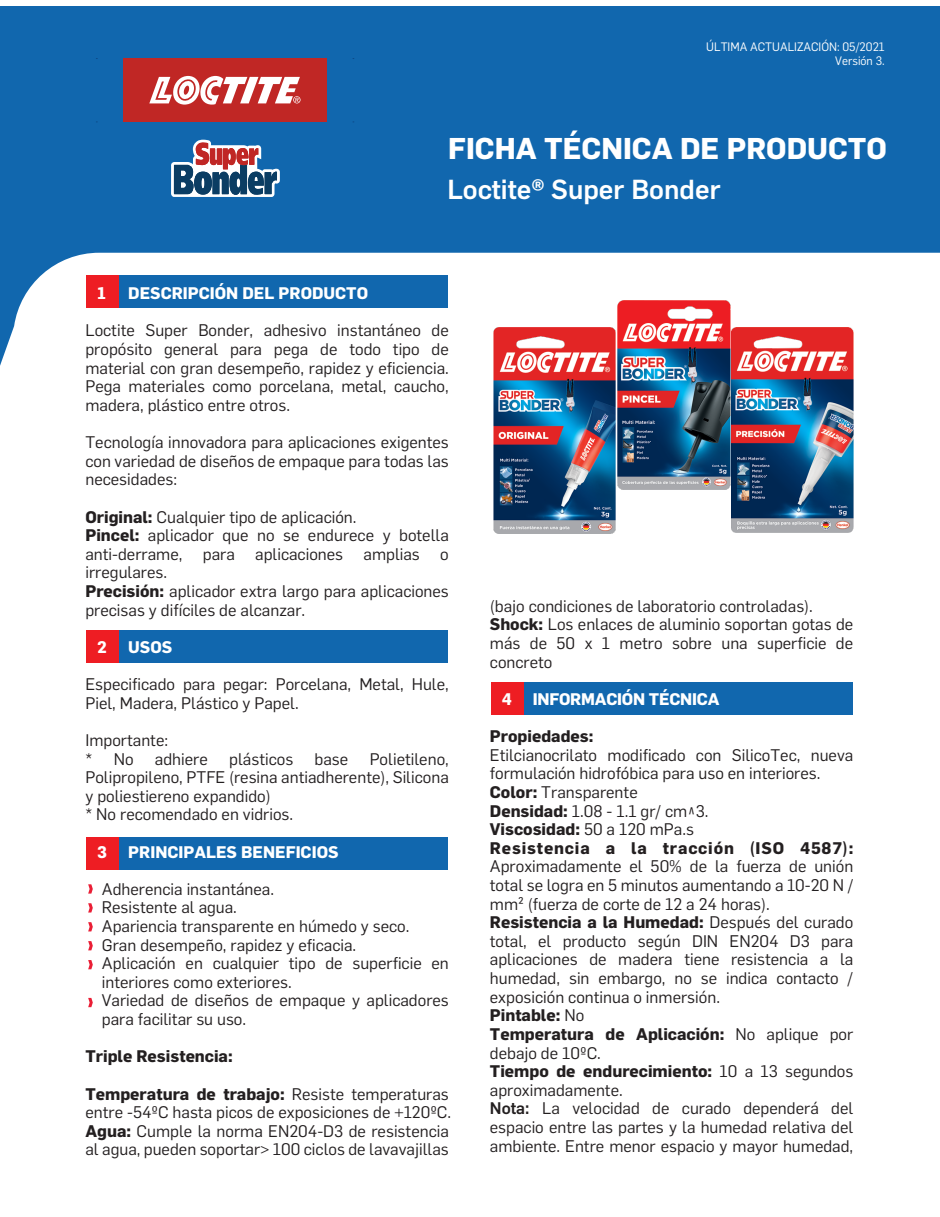
<style>
.page{position:relative;width:940px;height:1217px;background:#fff}
.page>*{position:absolute;margin:0;border:0;box-sizing:border-box;transform-origin:0 0}
.t1{font:700 29.55px "Flama";color:#fff}
.t2{font:500 27px "Flama";color:#fff}
.t3{font:16.5px/18.6px "Flama";color:#231f20}
.t4{font:700 16.5px "Flama";color:#fff}
.t5{font:700 16.5px "Flama";color:#231f20}
.t6{font:12px/14px "Flama";color:#fff;text-align:right}
.s1{font-weight:700}
.s2{font-weight:500}
</style>
<div class="page">
<svg style="left:0;top:6px;width:940px;height:405px;fill:#1167ae"></svg>
<div style="left:88px;top:275px;width:359px;height:33px;background:#1167ae"></div>
<div style="left:86px;top:275px;width:33px;height:33px;background:#ee1d23"></div>
<div style="left:88px;top:630px;width:359px;height:33px;background:#1167ae"></div>
<div style="left:86px;top:630px;width:33px;height:33px;background:#ee1d23"></div>
<div style="left:493px;top:682px;width:359px;height:33px;background:#1167ae"></div>
<div style="left:491px;top:682px;width:32px;height:33px;background:#ee1d23"></div>
<div style="left:88px;top:837px;width:359px;height:33px;background:#1167ae"></div>
<div style="left:86px;top:837px;width:33px;height:33px;background:#ee1d23"></div>
<svg style="left:88px;top:884px;width:5px;height:9px"></svg>
<svg style="left:88px;top:903px;width:5px;height:9px"></svg>
<svg style="left:88px;top:922px;width:5px;height:9px"></svg>
<svg style="left:88px;top:941px;width:5px;height:9px"></svg>
<svg style="left:88px;top:960px;width:5px;height:9px"></svg>
<svg style="left:88px;top:997px;width:5px;height:9px"></svg>
<div style="left:123px;top:58px;width:203px;height:64px;background:#c02725"></div>
<svg style="left:149px;top:76px;width:151px;height:29px"></svg>
<svg style="left:171px;top:140px;width:109px;height:57px"></svg>
<img style="left:493px;top:328px;width:123px;height:205px">
<img style="left:617px;top:300px;width:113px;height:189px">
<img style="left:732px;top:328px;width:121px;height:204px">
<p class="t6" style="left:706px;top:39px;width:180px">ÚLTIMA ACTUALIZACIÓN: 05/2021<br>Versión 3.</p>
<h1 class="t1" style="left:448px;top:131px;width:440px">FICHA TÉCNICA DE PRODUCTO</h1>
<h2 class="t2" style="left:447px;top:170px;width:275px">Loctite® Super Bonder</h2>
<p class="t4" style="left:97px;top:283px;width:10px">1</p>
<p class="t4" style="left:128px;top:283px;width:241px">DESCRIPCIÓN DEL PRODUCTO</p>
<p class="t3" style="left:85px;top:320px;width:365px;text-align:justify">Loctite Super Bonder, adhesivo instantáneo de propósito general para pega de todo tipo de material con gran desempeño, rapidez y eficiencia.<br>Pega materiales como porcelana, metal, caucho, madera, plástico entre otros.</p>
<p class="t3" style="left:85px;top:432px;width:365px;text-align:justify">Tecnología innovadora para aplicaciones exigentes con variedad de diseños de empaque para todas las necesidades:</p>
<p class="t3" style="left:85px;top:506px;width:365px"><span class="s1">Original:</span> Cualquier tipo de aplicación.<br><span class="s1">Pincel:</span> aplicador que no se endurece y botella anti-derrame, para aplicaciones amplias o irregulares.<br><span class="s1">Precisión:</span> aplicador extra largo para aplicaciones precisas y difíciles de alcanzar.</p>
<p class="t4" style="left:97px;top:636px;width:11px">2</p>
<p class="t4" style="left:128px;top:636px;width:46px">USOS</p>
<p class="t3" style="left:85px;top:673px;width:365px">Especificado para pegar: Porcelana, Metal, Hule,<br>Piel, Madera, Plástico y Papel.</p>
<p class="t3" style="left:85px;top:729px;width:84px">Importante: * No</p>
<p class="t3" style="left:155px;top:748px;width:54px">adhiere</p>
<p class="t3" style="left:229px;top:748px;width:66px">plásticos</p>
<p class="t3" style="left:315px;top:748px;width:35px">base</p>
<p class="t3" style="left:85px;top:748px;width:365px;text-indent:284px">Polietileno,<br>Polipropileno, PTFE (resina antiadherente), Silicona y poliestiereno expandido)<br>* No recomendado en vidrios.</p>
<p class="t4" style="left:97px;top:841px;width:11px">3</p>
<p class="t4" style="left:128px;top:841px;width:212px">PRINCIPALES BENEFICIOS</p>
<p class="t3" style="left:102px;top:878px;width:348px">Adherencia instantánea.<br>Resistente al agua.<br>Apariencia transparente en húmedo y seco.<br>Gran desempeño, rapidez y eficacia.<br>Aplicación en cualquier tipo de superficie en interiores como exteriores.<br>Variedad de diseños de empaque y aplicadores para facilitar su uso.</p>
<p class="t5" style="left:85px;top:1046px;width:149px">Triple Resistencia:</p>
<p class="t3" style="left:85px;top:1083px;width:367px"><span class="s1">Temperatura de trabajo:</span> Resiste temperaturas entre -54ºC hasta picos de exposiciones de +120ºC.<br><span class="s1">Agua:</span> Cumple la norma EN204-D3 de resistencia al agua, pueden soportar&gt; 100 ciclos de lavavajillas</p>
<p class="t3" style="left:490px;top:595px;width:365px">(bajo condiciones de laboratorio controladas).<br><span class="s1">Shock:</span> Los enlaces de aluminio soportan gotas de más de 50 x 1 metro sobre una superficie de concreto</p>
<p class="t4" style="left:502px;top:688px;width:12px">4</p>
<p class="t4" style="left:533px;top:688px;width:188px">INFORMACIÓN TÉCNICA</p>
<p class="t5" style="left:490px;top:726px;width:105px">Propiedades:</p>
<p class="t3" style="left:490px;top:744px;width:365px">Etilcianocrilato modificado con SilicoTec, nueva formulación hidrofóbica para uso en interiores.<br><span class="s1">Color:</span> Transparente<br><span class="s1">Densidad:</span> 1.08 - 1.1 gr/ cm^3.<br><span class="s1">Viscosidad:</span> 50 a 120 mPa.s<br><span class="s1">Resistencia a la tracción (ISO 4587):</span></p>
<p class="t3" style="left:490px;top:856px;width:365px">Aproximadamente el 50% de la fuerza de unión total se logra en 5 minutos aumentando a 10-20 N / mm² (fuerza de corte de 12 a 24 horas).<br><span class="s1">Resistencia a la Humedad:</span> Después del curado total, el producto según DIN EN204 D3 para aplicaciones de madera tiene resistencia a la humedad, sin embargo, no se indica contacto / exposición continua o inmersión.<br><span class="s1">Pintable:</span> No<br><span class="s1">Temperatura de Aplicación:</span> No aplique por debajo de 10ºC.<br><span class="s1">Tiempo de endurecimiento:</span> 10 a 13 segundos aproximadamente.<br><span class="s2">Nota:</span> La velocidad de curado dependerá del espacio entre las partes y la humedad relativa del ambiente. Entre menor espacio y mayor humedad,</p>
</div>
